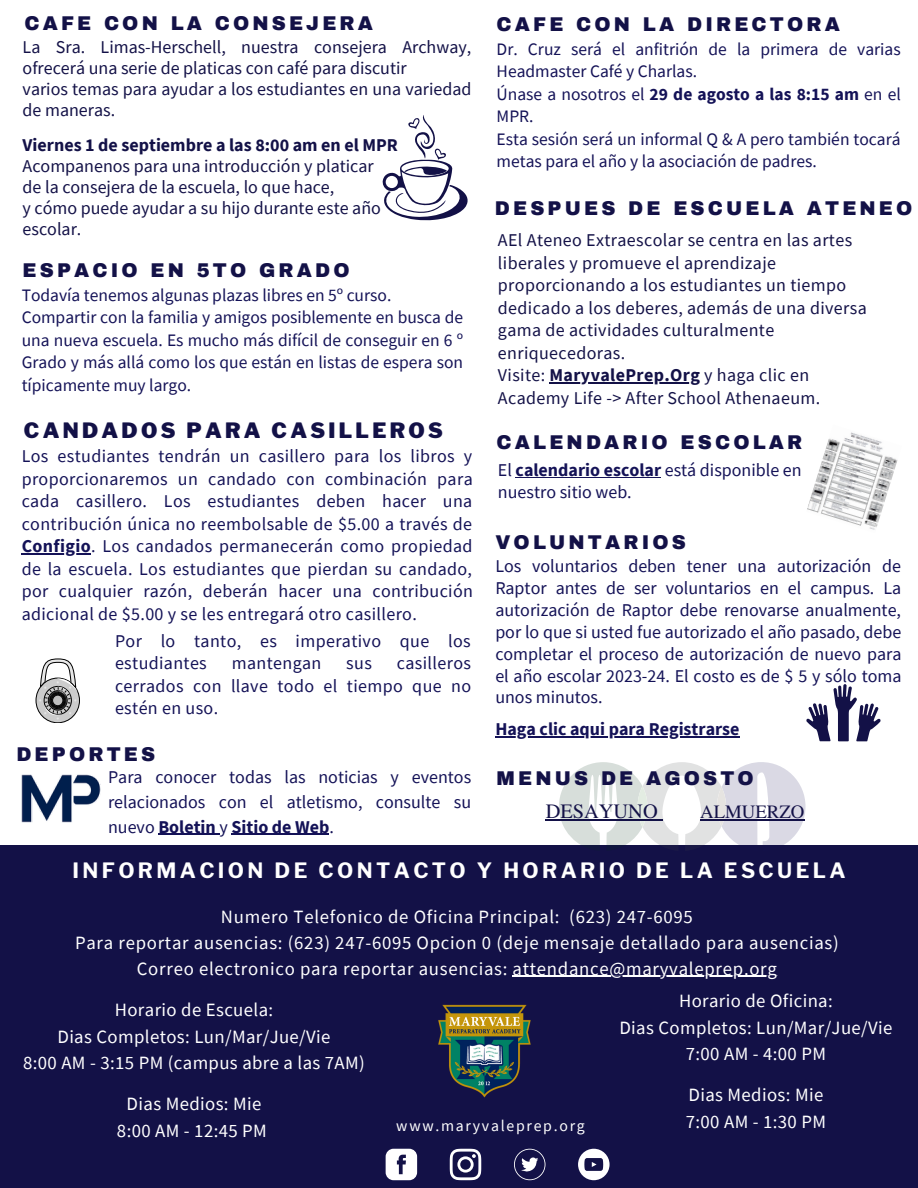
<style>
.page{position:relative;width:918px;height:1188px;background:#fff}
.page>*{position:absolute;margin:0;border:0;box-sizing:border-box;transform-origin:0 0}
.t1{font:700 21px "Libre Franklin";letter-spacing:.16em;color:#fff}
.t2{font:900 21px "Libre Franklin";letter-spacing:.16em;color:#131147}
.t3{font:20.4px "Te X Gyre Termes";color:#131147}
.t4{font:900 19.5px "Archivo";letter-spacing:.16em;color:#131147}
.t5{font:18.75px "Source Sans Pro";letter-spacing:.04em;color:#fff}
.t6{font:18.75px "Source Sans Pro";letter-spacing:.02em;color:#fff}
.t7{font:18.75px "Te X Gyre Termes";color:#131147}
.t8{font:18px/22.5px "Source Sans Pro";letter-spacing:.02em;color:#141257;text-align:justify}
.t9{font:18px/21px "Source Sans Pro";color:#131147}
.t10{font:18px/22.5px "Source Sans Pro";letter-spacing:.02em;color:#131147}
.t11{font:18px "Source Sans Pro";color:#141257}
.t12{font:700 18px "Source Sans Pro";color:#131147}
.t13{font:700 18px "Source Sans Pro";color:#141257}
.t14{font:17.55px/22.5px "Source Sans Pro";color:#141257}
.t15{font:15.75px "Source Sans Pro";letter-spacing:.11em;color:#fff}
.s1{font-weight:700}
</style>
<div class="page">
<img style="left:22px;top:774px;width:78px;height:49px">
<img style="left:807px;top:432px;width:91px;height:98px">
<svg style="left:36px;top:678px;width:44px;height:45px"></svg>
<div style="left:36px;top:678px;width:44px;height:45px;border:1px solid #000;border-radius:50%"></div>
<svg style="left:39px;top:659px;width:39px;height:61px"></svg>
<div style="left:0;top:845px;width:918px;height:343px;background:#131147"></div>
<svg style="left:450px;top:1149px;width:31px;height:31px"></svg>
<svg style="left:386px;top:1149px;width:31px;height:31px"></svg>
<svg style="left:514px;top:1149px;width:31px;height:31px"></svg>
<svg style="left:578px;top:1149px;width:32px;height:31px"></svg>
<img style="left:438px;top:1004px;width:93px;height:94px">
<hr style="left:546px;top:819px;width:112px;height:1px;background:#131147">
<svg style="left:559px;top:762px;width:247px;height:83px"></svg>
<hr style="left:700px;top:819px;width:105px;height:1px;background:#131147">
<hr style="left:513px;top:976px;width:113px;height:1px;background:#fff">
<hr style="left:626px;top:976px;width:152px;height:1px;background:#fff">
<svg style="left:382px;top:115px;width:86px;height:105px"></svg>
<hr style="left:550px;top:382px;width:150px;height:2px;background:#131147">
<hr style="left:22px;top:554px;width:69px;height:1px;background:#141257">
<hr style="left:158px;top:834px;width:62px;height:1px;background:#141257">
<hr style="left:232px;top:834px;width:97px;height:1px;background:#141257">
<hr style="left:516px;top:477px;width:145px;height:1px;background:#141257">
<hr style="left:495px;top:736px;width:245px;height:1px;background:#141257">
<svg style="left:806px;top:684px;width:75px;height:57px"></svg>
<p class="t4" style="left:24px;top:13px;width:350px">CAFE CON LA CONSEJERA</p>
<p class="t9" style="left:23px;top:37px;width:450px">La Sra. Limas-Herschell, nuestra consejera Archway, ofrecerá una serie de platicas con café para discutir</p>
<p class="t9" style="left:23px;top:79px;width:450px">varios temas para ayudar a los estudiantes en una variedad de maneras.</p>
<p class="t12" style="left:23px;top:134px;width:377px">Viernes 1 de septiembre a las 8:00 am en el MPR</p>
<p class="t9" style="left:23px;top:156px;width:353px">Acompanenos para una introducción y platicar</p>
<p class="t9" style="left:23px;top:177px;width:313px">de la consejera de la escuela, lo que hace,</p>
<p class="t9" style="left:23px;top:198px;width:360px">y cómo puede ayudar a su hijo durante este año</p>
<p class="t9" style="left:23px;top:219px;width:60px">escolar.</p>
<p class="t4" style="left:23px;top:259px;width:329px">ESPACIO EN 5TO GRADO</p>
<p class="t14" style="left:22px;top:283px;width:371px">Todavía tenemos algunas plazas libres en 5º curso.</p>
<p class="t14" style="left:22px;top:306px;width:443px;text-align:justify">Compartir con la familia y amigos posiblemente en busca de una nueva escuela. Es mucho más difícil de conseguir en 6 º Grado y más allá como los que están en listas de espera son típicamente muy largo.</p>
<p class="t2" style="left:24px;top:418px;width:421px">CANDADOS PARA CASILLEROS</p>
<p class="t8" style="left:22px;top:445px;width:453px">Los estudiantes tendrán un casillero para los libros y proporcionaremos un candado con combinación para cada casillero. Los estudiantes deben hacer una contribución única no reembolsable de $5.00 a través de <span class="s1">Configio</span>. Los candados permanecerán como propiedad de la escuela. Los estudiantes que pierdan su candado, por cualquier razón, deberán hacer una contribución adicional de $5.00 y se les entregará otro casillero.</p>
<p class="t8" style="left:115px;top:629px;width:357px">Por lo tanto, es imperativo que los estudiantes</p>
<p class="t8" style="left:115px;top:651px;width:358px;text-indent:282px">casilleros cerrados con llave todo el tiempo que no estén en uso.</p>
<p class="t8" style="left:232px;top:651px;width:91px">mantengan</p>
<p class="t8" style="left:346px;top:651px;width:27px">sus</p>
<p class="t4" style="left:16px;top:744px;width:140px">DEPORTES</p>
<p class="t8" style="left:108px;top:765px;width:365px;line-height:24.8px">Para conocer todas las noticias y eventos relacionados con el atletismo, consulte su nuevo <span class="s1">Boletin</span> y <span class="s1">Sitio de Web</span>.</p>
<p class="t4" style="left:497px;top:14px;width:345px">CAFE CON LA DIRECTORA</p>
<p class="t14" style="left:497px;top:37px;width:406px">Dr. Cruz será el anfitrión de la primera de varias<br>Headmaster Café y Charlas.</p>
<p class="t14" style="left:497px;top:82px;width:406px">Únase a nosotros el <span class="s1">29 de agosto a las 8:15 am</span> en el<br>MPR.</p>
<p class="t14" style="left:497px;top:127px;width:405px">Esta sesión será un informal Q &amp; A pero también tocará metas para el año y la asociación de padres.</p>
<p class="t4" style="left:495px;top:198px;width:419px">DESPUES DE ESCUELA ATENEO</p>
<p class="t10" style="left:498px;top:229px;width:370px">AEl Ateneo Extraescolar se centra en las artes liberales y promueve el aprendizaje proporcionando a los estudiantes un tiempo dedicado a los deberes, además de una diversa gama de actividades culturalmente enriquecedoras.</p>
<p class="t10" style="left:498px;top:364px;width:313px">Visite: <span class="s1">MaryvalePrep.Org</span> y haga clic en</p>
<p class="t10" style="left:498px;top:386px;width:324px">Academy Life -&gt; After School Athenaeum.</p>
<p class="t4" style="left:497px;top:432px;width:307px">CALENDARIO ESCOLAR</p>
<p class="t11" style="left:498px;top:458px;width:305px">El <span class="s1">calendario escolar</span> está disponible en</p>
<p class="t11" style="left:498px;top:480px;width:135px">nuestro sitio web.</p>
<p class="t4" style="left:495px;top:532px;width:192px">VOLUNTARIOS</p>
<p class="t8" style="left:495px;top:555px;width:408px;line-height:21.9px">Los voluntarios deben tener una autorización de Raptor antes de ser voluntarios en el campus. La autorización de Raptor debe renovarse anualmente, por lo que si usted fue autorizado el año pasado, debe completar el proceso de autorización de nuevo para el año escolar 2023-24. El costo es de $ 5 y sólo toma unos minutos.</p>
<p class="t13" style="left:495px;top:717px;width:246px">Haga clic aqui para Registrarse</p>
<p class="t4" style="left:497px;top:768px;width:259px">MENUS DE AGOSTO</p>
<p class="t3" style="left:546px;top:797px;width:114px">DESAYUNO</p>
<p class="t7" style="left:700px;top:798px;width:106px">ALMUERZO</p>
<p class="t1" style="left:72px;top:857px;width:775px">INFORMACION DE CONTACTO Y HORARIO DE LA ESCUELA</p>
<p class="t5" style="left:221px;top:904px;width:473px">Numero Telefonico de Oficina Principal: (623) 247-6095</p>
<p class="t5" style="left:75px;top:930px;width:765px">Para reportar ausencias: (623) 247-6095 Opcion 0 (deje mensaje detallado para ausencias)</p>
<p class="t5" style="left:137px;top:956px;width:642px">Correo electronico para reportar ausencias: attendance@maryvaleprep.org</p>
<p class="t6" style="left:115px;top:998px;width:160px">Horario de Escuela:</p>
<p class="t6" style="left:57px;top:1024px;width:275px">Dias Completos: Lun/Mar/Jue/Vie</p>
<p class="t6" style="left:23px;top:1051px;width:343px">8:00 AM - 3:15 PM (campus abre a las 7AM)</p>
<p class="t6" style="left:127px;top:1092px;width:136px">Dias Medios: Mie</p>
<p class="t5" style="left:117px;top:1118px;width:151px">8:00 AM - 12:45 PM</p>
<p class="t6" style="left:679px;top:989px;width:155px">Horario de Oficina:</p>
<p class="t6" style="left:619px;top:1015px;width:275px">Dias Completos: Lun/Mar/Jue/Vie</p>
<p class="t5" style="left:686px;top:1042px;width:142px">7:00 AM - 4:00 PM</p>
<p class="t6" style="left:689px;top:1083px;width:136px">Dias Medios: Mie</p>
<p class="t15" style="left:396px;top:1115px;width:190px">www.maryvaleprep.org</p>
<p class="t5" style="left:686px;top:1109px;width:142px">7:00 AM - 1:30 PM</p>
</div>
